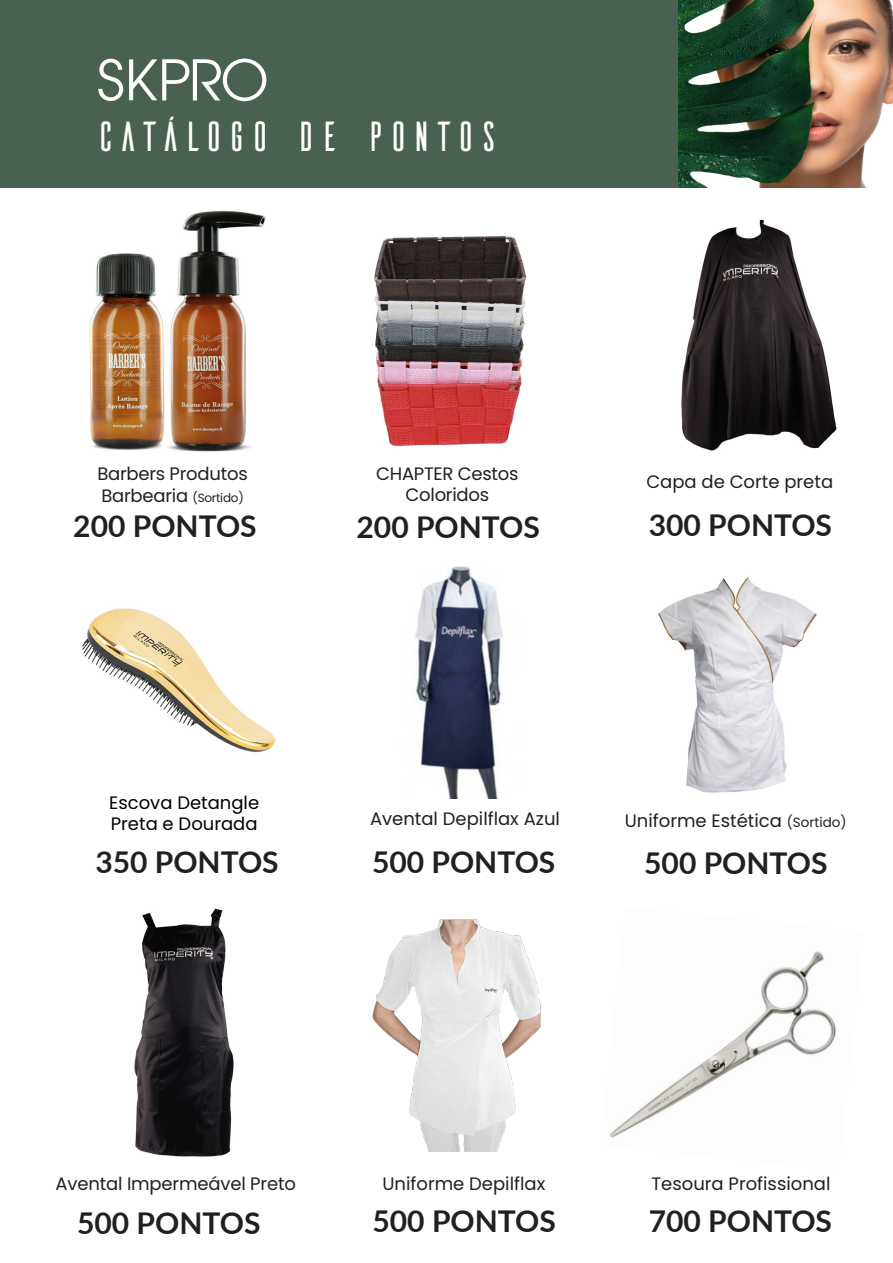
<style>
.page{position:relative;width:893px;height:1263px;background:#fff}
.page>*{position:absolute;margin:0;border:0;box-sizing:border-box;transform-origin:0 0}
.t1{font:42px "Ailerons";letter-spacing:-.045em;color:#fff}
.t2{font:700 30px "Lato";color:#231f20}
.t3{font:18px/21.6px "Poppins";color:#231f20}
.t4{font:18px/21.6px "Poppins";color:#000}
.s1{font-size:12px}
.s2{font-size:13.5px}
</style>
<div class="page">
<img style="left:677px;top:0;width:216px;height:188px">
<div style="left:0;top:0;width:677px;height:188px;background:#486151"></div>
<svg style="left:98px;top:59px;width:25px;height:42px"></svg>
<svg style="left:129px;top:59px;width:137px;height:42px"></svg>
<img style="left:89px;top:253px;width:76px;height:197px">
<img style="left:167px;top:210px;width:99px;height:242px">
<img style="left:374px;top:236px;width:153px;height:211px">
<img style="left:610px;top:951px;width:226px;height:187px">
<img style="left:134px;top:908px;width:100px;height:248px">
<img style="left:372px;top:919px;width:169px;height:233px">
<img style="left:82px;top:608px;width:194px;height:145px">
<img style="left:681px;top:219px;width:156px;height:232px">
<img style="left:658px;top:577px;width:159px;height:216px">
<img style="left:415px;top:566px;width:89px;height:233px">
<h1 class="t1" style="left:94px;top:116px;width:409px">CATÁLOGO DE PONTOS</h1>
<p class="t3" style="left:97px;top:463px;width:152px">Barbers Produtos<br>Barbearia <span class="s1">(Sortido)</span></p>
<p class="t3" style="left:376px;top:463px;width:144px;text-align:center">CHAPTER Cestos<br>Coloridos</p>
<h2 class="t2" style="left:73px;top:504px;width:185px">200 PONTOS</h2>
<h2 class="t2" style="left:357px;top:505px;width:185px">200 PONTOS</h2>
<p class="t3" style="left:646px;top:471px;width:188px">Capa de Corte preta</p>
<h2 class="t2" style="left:649px;top:503px;width:185px">300 PONTOS</h2>
<p class="t4" style="left:109px;top:791px;width:152px">Escova Detangle<br>Preta e Dourada</p>
<h2 class="t2" style="left:95px;top:840px;width:185px">350 PONTOS</h2>
<p class="t3" style="left:370px;top:808px;width:191px">Avental Depilflax Azul</p>
<h2 class="t2" style="left:372px;top:839px;width:185px">500 PONTOS</h2>
<p class="t3" style="left:625px;top:810px;width:223px">Uniforme Estética <span class="s2">(Sortido)</span></p>
<h2 class="t2" style="left:644px;top:841px;width:185px">500 PONTOS</h2>
<p class="t3" style="left:56px;top:1173px;width:242px">Avental Impermeável Preto</p>
<h2 class="t2" style="left:77px;top:1200px;width:185px">500 PONTOS</h2>
<p class="t3" style="left:382px;top:1173px;width:164px">Uniforme Depilflax</p>
<h2 class="t2" style="left:372px;top:1199px;width:185px">500 PONTOS</h2>
<p class="t3" style="left:652px;top:1173px;width:180px">Tesoura Profissional</p>
<h2 class="t2" style="left:649px;top:1199px;width:185px">700 PONTOS</h2>
</div>
